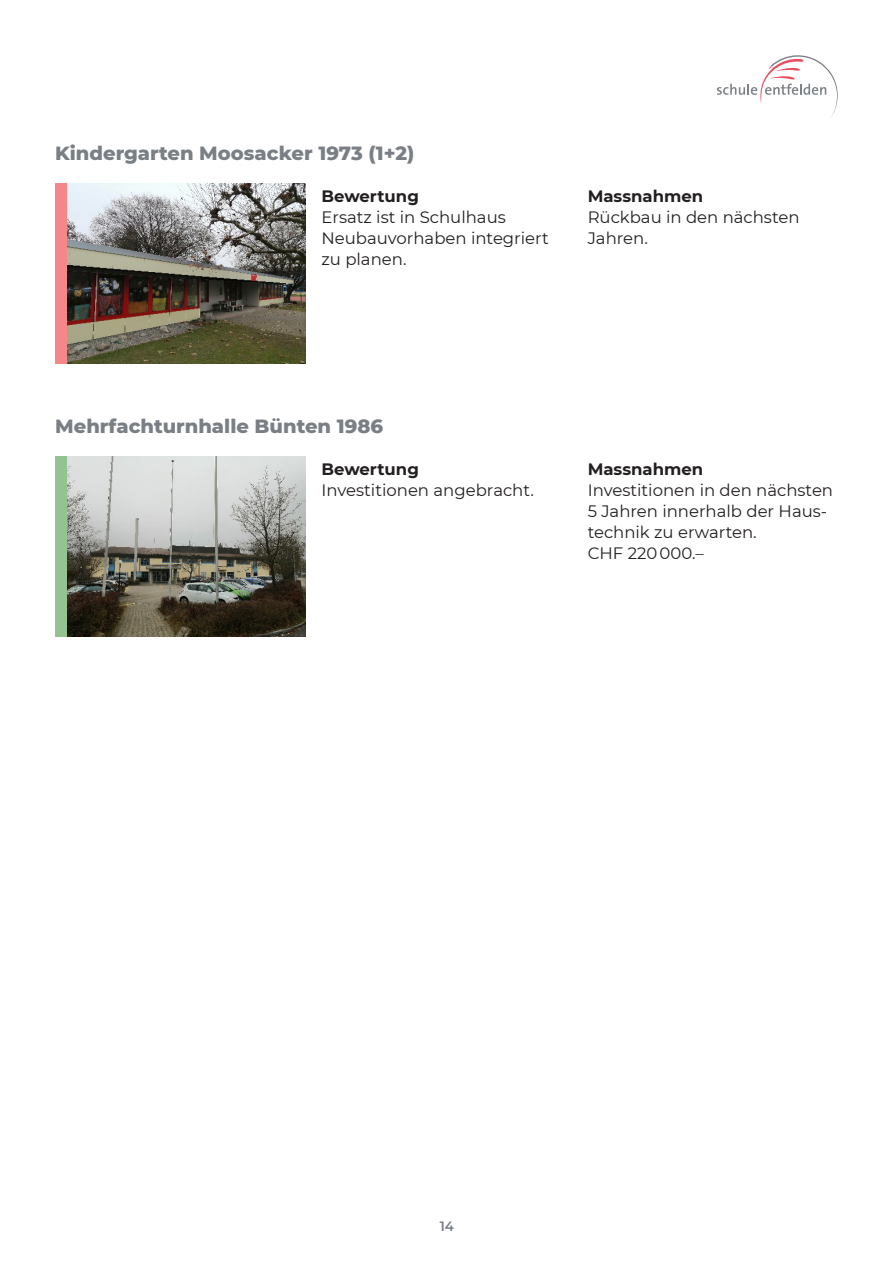
<style>
.page{position:relative;width:893px;height:1263px;background:#fff}
.page>*{position:absolute;margin:0;border:0;box-sizing:border-box;transform-origin:0 0}
.t1{font:800 19.5px "Montserrat";color:#797f84}
.t2{font:16.5px/21px "Montserrat";color:#231f20}
.t3{font:700 16.5px "Montserrat";color:#231f20}
.t4{font:600 13.5px "Montserrat";color:#797f84}
</style>
<div class="page">
<svg style="left:717px;top:55px;width:121px;height:62px"></svg>
<img style="left:67px;top:456px;width:238px;height:180px">
<div style="left:55px;top:456px;width:12px;height:180px;background:#94c391"></div>
<img style="left:67px;top:183px;width:238px;height:180px">
<div style="left:55px;top:183px;width:12px;height:180px;background:#f68788"></div>
<p class="t1" style="left:55px;top:139px;width:360px">Kindergarten Moosacker 1973 (1+2)</p>
<p class="t3" style="left:321px;top:185px;width:99px">Bewertung</p>
<p class="t2" style="left:321px;top:206px;width:229px">Ersatz ist in Schulhaus<br>Neubauvorhaben integriert zu planen.</p>
<p class="t3" style="left:588px;top:185px;width:117px">Massnahmen</p>
<p class="t2" style="left:588px;top:206px;width:213px">Rückbau in den nächsten<br>Jahren.</p>
<p class="t1" style="left:55px;top:412px;width:329px">Mehrfachturnhalle Bünten 1986</p>
<p class="t3" style="left:321px;top:458px;width:99px">Bewertung</p>
<p class="t2" style="left:321px;top:479px;width:214px">Investitionen angebracht.</p>
<p class="t3" style="left:588px;top:458px;width:117px">Massnahmen</p>
<p class="t2" style="left:588px;top:479px;width:247px">Investitionen in den nächsten<br>5 Jahren innerhalb der Haus&shy;technik zu erwarten.<br>CHF 220 000.–</p>
<p class="t4" style="left:440px;top:1217px;width:16px">14</p>
</div>
